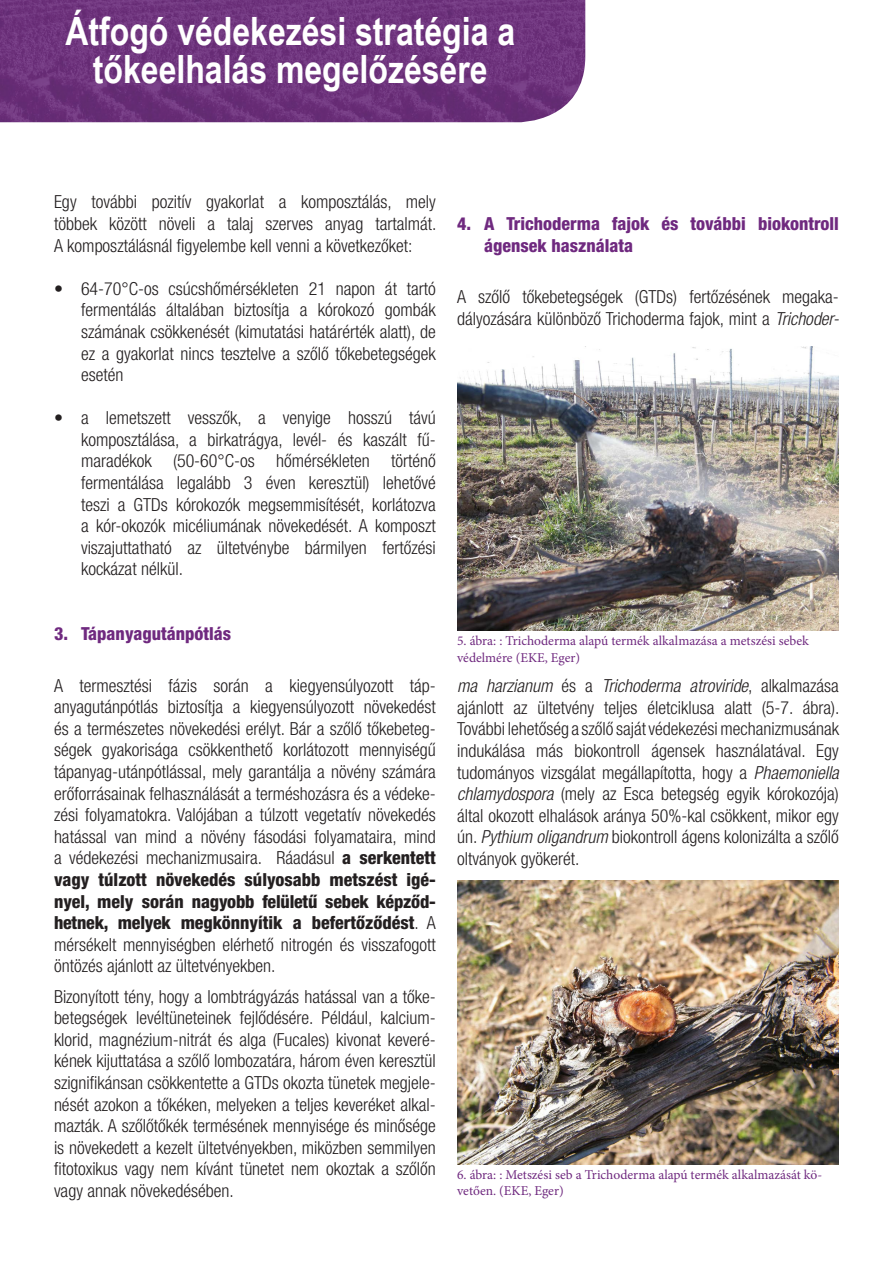
<style>
.page{position:relative;width:893px;height:1263px;background:#fff}
.page>*{position:absolute;margin:0;border:0;box-sizing:border-box;transform-origin:0 0}
.t1{font:700 39px/37.5px "Arial Narrow";color:#fff;text-align:center}
.t2{font:300 condensed 18px/21.6px "Helvetica Neue LT Pro";color:#231f20;text-align:justify}
.t3{font:800 condensed 18px/21.6px "Helvetica Neue LT Pro";color:#6f297f}
.t4{font:13.5px/16.2px "Minion Pro";color:#6f297f}
.s1{font-weight:800}
.s2{font-style:italic}
</style>
<div class="page">
<img style="left:0;top:0;width:585px;height:122px">
<img style="left:457px;top:347px;width:382px;height:283px">
<img style="left:457px;top:880px;width:382px;height:284px">
<p class="t1" style="left:65px;top:11px;width:451px">Átfogó védekezési stratégia a tőkeelhalás megelőzésére</p>
<p class="t2" style="left:54px;top:191px;width:384px">Egy további pozitív gyakorlat a komposztálás, mely többek között növeli a talaj szerves anyag tartalmát.<br>A komposztálásnál figyelembe kell venni a következőket:</p>
<p class="t2" style="left:81px;top:278px;width:356px;text-indent:-27px">• 64-70°C-os csúcshőmérsékleten 21 napon át tartó fermentálás általában biztosítja a kórokozó gombák számának csökkenését (kimutatási határérték alatt), de ez a gyakorlat nincs tesztelve a szőlő tőkebetegségek esetén</p>
<p class="t2" style="left:81px;top:407px;width:356px;text-indent:-27px">• a lemetszett vesszők, a venyige hosszú távú komposztálása, a birkatrágya, levél- és kaszált fű&shy;maradékok (50-60°C-os hőmérsékleten történő fermentálása legalább 3 éven keresztül) lehetővé teszi a GTDs kórokozók megsemmisítését, korlátozva a kór-okozók micéliumának növekedését. A komposzt viszajuttatható az ültetvénybe bármilyen fertőzési kockázat nélkül.</p>
<p class="t3" style="left:54px;top:622px;width:179px">3. Tápanyagutánpótlás</p>
<p class="t2" style="left:54px;top:674px;width:383px">A termesztési fázis során a kiegyensúlyozott táp&shy;anyagutánpótlás biztosítja a kiegyensúlyozott növekedést és a természetes növekedési erélyt. Bár a szőlő tőkebeteg&shy;ségek gyakorisága csökkenthető korlátozott mennyiségű tápanyag-utánpótlással, mely garantálja a növény számára erőforrásainak felhasználását a terméshozásra és a védeke&shy;zési folyamatokra. Valójában a túlzott vegetatív növekedés hatással van mind a növény fásodási folyamataira, mind a védekezési mechanizmusaira. Ráadásul <span class="s1">a serkentett vagy túlzott növekedés súlyosabb metszést igé&shy;nyel, mely során nagyobb felületű sebek képződ&shy;hetnek, melyek megkönnyítik a befertőződést</span>. A mérsékelt mennyiségben elérhető nitrogén és visszafogott öntözés ajánlott az ültetvényekben.</p>
<p class="t2" style="left:54px;top:985px;width:383px">Bizonyított tény, hogy a lombtrágyázás hatással van a tőke&shy;betegségek levéltüneteinek fejlődésére. Például, kalcium&shy;klorid, magnézium-nitrát és alga (Fucales) kivonat keveré&shy;kének kijuttatása a szőlő lombozatára, három éven keresztül szignifikánsan csökkentette a GTDs okozta tünetek megjele&shy;nését azokon a tőkéken, melyeken a teljes keveréket alkal&shy;mazták. A szőlőtőkék termésének mennyisége és minősége is növekedett a kezelt ültetvényekben, miközben semmilyen fitotoxikus vagy nem kívánt tünetet nem okoztak a szőlőn vagy annak növekedésében.</p>
<p class="t3" style="left:484px;top:213px;width:356px;text-indent:-27px">4. A Trichoderma fajok és további biokontroll ágensek használata</p>
<p class="t2" style="left:457px;top:286px;width:383px">A szőlő tőkebetegségek (GTDs) fertőzésének megaka&shy;dályozására különböző Trichoderma fajok, mint a <span class="s2">Trichoder-</span></p>
<p class="t4" style="left:457px;top:633px;width:353px">5. ábra: : Trichoderma alapú termék alkalmazása a metszési sebek védelmére (EKE, Eger)</p>
<p class="t2" style="left:457px;top:675px;width:384px"><span class="s2">ma harzianum</span> és a <span class="s2">Trichoderma atroviride</span>, alkalmazása ajánlott az ültetvény teljes életciklusa alatt (5-7. ábra).<br>További lehetőség a szőlő saját védekezési mechanizmusának indukálása más biokontroll ágensek használatával. Egy tudományos vizsgálat megállapította, hogy a <span class="s2">Phaemoniella chlamydospora</span> (mely az Esca betegség egyik kórokozója) által okozott elhalások aránya 50%-kal csökkent, mikor egy ún. <span class="s2">Pythium oligandrum</span> biokontroll ágens kolonizálta a szőlő oltványok gyökerét.</p>
<p class="t4" style="left:457px;top:1167px;width:367px">6. ábra: : Metszési seb a Trichoderma alapú termék alkalmazását kö&shy;vetően. (EKE, Eger)</p>
</div>
